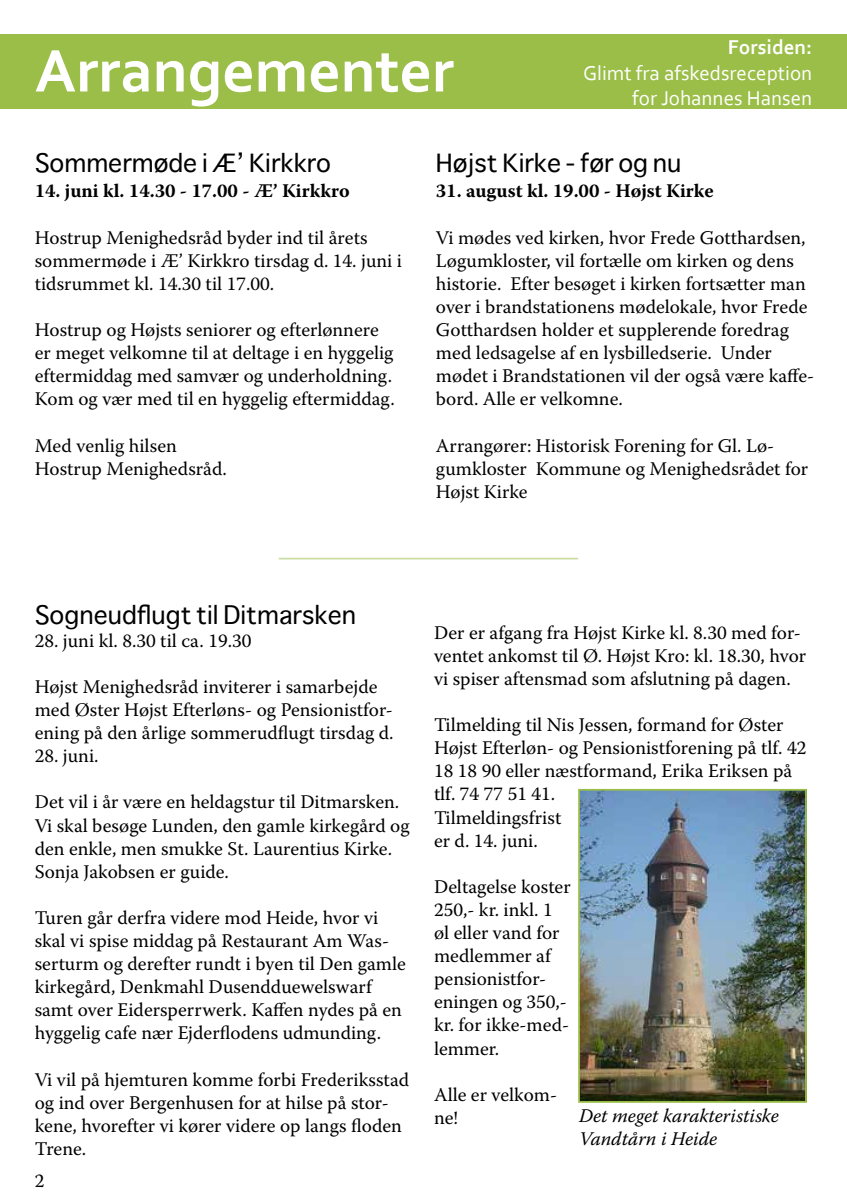
<style>
.page{position:relative;width:847px;height:1203px;background:#fff}
.page>*{position:absolute;margin:0;border:0;box-sizing:border-box;transform-origin:0 0}
.t1{font:700 63px "Corbel";color:#fff}
.t2{font:24.5px "Sathu";color:#000}
.t3{font:21px/25.2px "Corbel";color:#fff;text-align:right}
.t4{font:700 21px "Corbel";color:#fff}
.t5{font:19.25px/23.1px "Warnock Pro";color:#000}
.t6{font:700 19.25px "Warnock Pro";color:#000}
.t7{font:italic 19.25px/23.1px "Warnock Pro";color:#000}
</style>
<div class="page">
<div style="left:0;top:35px;width:847px;height:74px;background:#9abe47"></div>
<img style="left:581px;top:792px;width:223px;height:308px">
<div style="left:578px;top:789px;width:229px;height:314px;border:2px solid #9abe47"></div>
<hr style="left:279px;top:558px;width:299px;height:1px;background:#9abe47">
<h1 class="t1" style="left:35px;top:32px;width:421px">Arrangementer</h1>
<p class="t4" style="left:728px;top:34px;width:86px">Forsiden:</p>
<p class="t3" style="left:583px;top:59px;width:231px">Glimt fra afskedsreception for Johannes Hansen</p>
<p class="t2" style="left:35px;top:143px;width:298px">Sommermøde i Æ’ Kirkkro</p>
<p class="t6" style="left:35px;top:179px;width:316px">14. juni kl. 14.30 - 17.00 - Æ’ Kirkkro</p>
<p class="t5" style="left:35px;top:225px;width:369px">Hostrup Menighedsråd byder ind til årets sommermøde i Æ’ Kirkkro tirsdag d. 14. juni i tidsrummet kl. 14.30 til 17.00.</p>
<p class="t5" style="left:35px;top:318px;width:361px">Hostrup og Højsts seniorer og efterlønnere er meget velkomne til at deltage i en hyggelig eftermiddag med samvær og underholdning.<br>Kom og vær med til en hyggelig eftermiddag.</p>
<p class="t5" style="left:35px;top:433px;width:194px">Med venlig hilsen<br>Hostrup Menighedsråd.</p>
<p class="t2" style="left:436px;top:143px;width:247px">Højst Kirke - før og nu</p>
<p class="t6" style="left:436px;top:179px;width:279px">31. august kl. 19.00 - Højst Kirke</p>
<p class="t5" style="left:436px;top:225px;width:380px">Vi mødes ved kirken, hvor Frede Gotthardsen, Løgumkloster, vil fortælle om kirken og dens historie. Efter besøget i kirken fortsætter man over i brandstationens mødelokale, hvor Frede Gotthardsen holder et supplerende foredrag med ledsagelse af en lysbilledserie. Under mødet i Brandstationen vil der også være kaffe&shy;bord. Alle er velkomne.</p>
<p class="t5" style="left:436px;top:433px;width:374px">Arrangører: Historisk Forening for Gl. Lø&shy;gumkloster Kommune og Menighedsrådet for<br>Højst Kirke</p>
<p class="t2" style="left:35px;top:594px;width:323px">Sogneudflugt til Ditmarsken</p>
<p class="t5" style="left:35px;top:629px;width:218px">28. juni kl. 8.30 til ca. 19.30</p>
<p class="t5" style="left:35px;top:675px;width:360px">Højst Menighedsråd inviterer i samarbejde med Øster Højst Efterløns- og Pensionistfor&shy;ening på den årlige sommerudflugt tirsdag d.</p>
<p class="t5" style="left:35px;top:744px;width:65px">28. juni.</p>
<p class="t5" style="left:35px;top:790px;width:376px">Det vil i år være en heldagstur til Ditmarsken.<br>Vi skal besøge Lunden, den gamle kirkegård og den enkle, men smukke St. Laurentius Kirke.<br>Sonja Jakobsen er guide.</p>
<p class="t5" style="left:35px;top:906px;width:373px">Turen går derfra videre mod Heide, hvor vi skal vi spise middag på Restaurant Am Was&shy;serturm og derefter rundt i byen til Den gamle kirkegård, Denkmahl Dusendduewelswarf samt over Eidersperrwerk. Kaffen nydes på en hyggelig cafe nær Ejderflodens udmunding.</p>
<p class="t5" style="left:35px;top:1067px;width:376px">Vi vil på hjemturen komme forbi Frederiksstad og ind over Bergenhusen for at hilse på stor&shy;kene, hvorefter vi kører videre op langs floden Trene.</p>
<p class="t5" style="left:35px;top:1169px;width:11px">2</p>
<p class="t5" style="left:434px;top:621px;width:374px">Der er afgang fra Højst Kirke kl. 8.30 med for&shy;ventet ankomst til Ø. Højst Kro: kl. 18.30, hvor vi spiser aftensmad som afslutning på dagen.</p>
<p class="t5" style="left:434px;top:713px;width:374px">Tilmelding til Nis Jessen, formand for Øster<br>Højst Efterløn- og Pensionistforening på tlf. 42<br>18 18 90 eller næstformand, Erika Eriksen på tlf. 74 77 51 41.<br>Tilmeldingsfrist<br>er d. 14. juni.</p>
<p class="t5" style="left:434px;top:875px;width:138px">Deltagelse koster<br>250,- kr. inkl. 1 øl eller vand for medlemmer af pensionistfor&shy;eningen og 350,- kr. for ikke-med&shy;lemmer.</p>
<p class="t5" style="left:434px;top:1083px;width:125px">Alle er velkom&shy;ne!</p>
<p class="t7" style="left:579px;top:1104px;width:201px">Det meget karakteristiske<br>Vandtårn i Heide</p>
</div>
